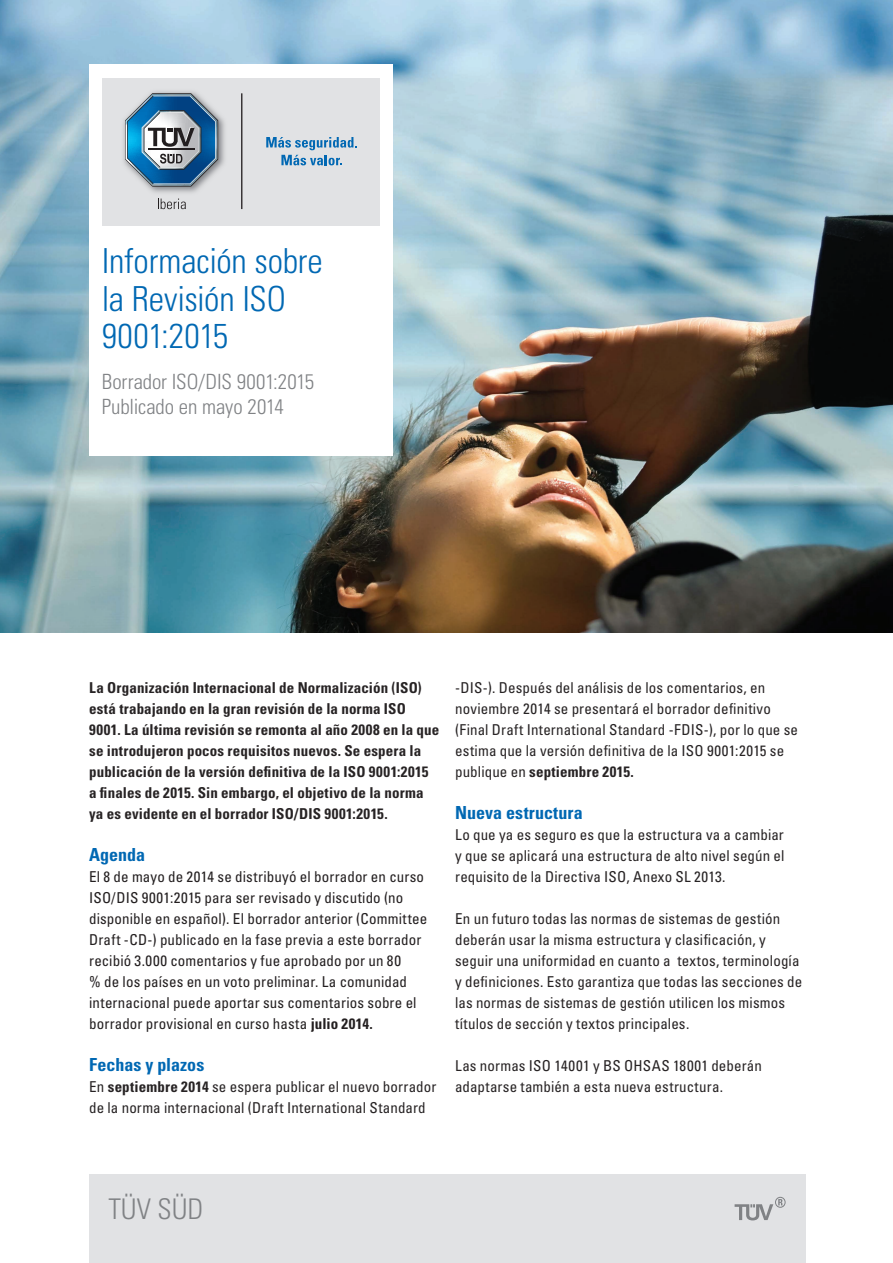
<style>
.page{position:relative;width:893px;height:1263px;background:#fff}
.page>*{position:absolute;margin:0;border:0;box-sizing:border-box;transform-origin:0 0}
.t1{font:300 condensed 34.5px/37.5px "Univers LT Std";letter-spacing:-.005em;color:#0168b3}
.t2{font:300 condensed 28.5px "Univers LT Std";color:#808285}
.t3{font:300 condensed 21px/25.5px "Univers LT Std";letter-spacing:-.005em;color:#808285}
.t4{font:700 condensed 18px "Univers LT Std";color:#0168b3}
.t5{font:condensed 15px/21px "Univers LT Std";letter-spacing:.01em;color:#272324}
.t6{font:condensed 15px/21px "Univers LT Std";letter-spacing:.01em;color:#231f20}
.t7{font:700 condensed 15px/21px "Univers LT Std";letter-spacing:.01em;color:#272324}
.s1{font-weight:700}
</style>
<div class="page">
<div style="left:89px;top:1174px;width:716px;height:89px;background:#e1e2e4"></div>
<img style="left:0;top:0;width:893px;height:632px">
<div style="left:89px;top:64px;width:303px;height:391px;background:#fff"></div>
<div style="left:102px;top:78px;width:278px;height:148px;background:#e1e2e4"></div>
<hr style="left:241px;top:93px;width:1px;height:116px;background:#231f20">
<img style="left:123px;top:91px;width:102px;height:102px">
<svg style="left:125px;top:93px;width:93px;height:94px"></svg>
<svg style="left:266px;top:137px;width:91px;height:28px"></svg>
<svg style="left:158px;top:199px;width:28px;height:10px"></svg>
<svg style="left:735px;top:1197px;width:51px;height:23px"></svg>
<h1 class="t1" style="left:102px;top:242px;width:223px">Información sobre la Revisión ISO<br>9001:2015</h1>
<h3 class="t3" style="left:102px;top:369px;width:214px">Borrador ISO/DIS 9001:2015<br>Publicado en mayo 2014</h3>
<p class="t7" style="left:89px;top:677px;width:352px">La Organización Internacional de Normalización (ISO) está trabajando en la gran revisión de la norma ISO 9001. La última revisión se remonta al año 2008 en la que se introdujeron pocos requisitos nuevos. Se espera la publicación de la versión definitiva de la ISO 9001:2015 a finales de 2015. Sin embargo, el objetivo de la norma ya es evidente en el borrador ISO/DIS 9001:2015.</p>
<p class="t4" style="left:89px;top:844px;width:58px">Agenda</p>
<p class="t6" style="left:89px;top:866px;width:340px">El 8 de mayo de 2014 se distribuyó el borrador en curso ISO/DIS 9001:2015 para ser revisado y discutido (no disponible en español). El borrador anterior (Committee Draft -CD-) publicado en la fase previa a este borrador recibió 3.000 comentarios y fue aprobado por un 80<br>% de los países en un voto preliminar. La comunidad internacional puede aportar sus comentarios sobre el borrador provisional en curso hasta <span class="s1">julio 2014.</span></p>
<p class="t4" style="left:89px;top:1054px;width:117px">Fechas y plazos</p>
<p class="t5" style="left:89px;top:1076px;width:349px">En <span class="s1">septiembre 2014</span> se espera publicar el nuevo borrador de la norma internacional (Draft International Standard</p>
<p class="t5" style="left:455px;top:677px;width:344px">-DIS-). Después del análisis de los comentarios, en noviembre 2014 se presentará el borrador definitivo (Final Draft International Standard -FDIS-), por lo que se estima que la versión definitiva de la ISO 9001:2015 se publique en <span class="s1">septiembre 2015.</span></p>
<p class="t4" style="left:455px;top:802px;width:129px">Nueva estructura</p>
<p class="t5" style="left:455px;top:824px;width:331px;text-align:justify">Lo que ya es seguro es que la estructura va a cambiar y que se aplicará una estructura de alto nivel según el requisito de la Directiva ISO, Anexo SL 2013.</p>
<p class="t5" style="left:455px;top:908px;width:349px">En un futuro todas las normas de sistemas de gestión deberán usar la misma estructura y clasificación, y seguir una uniformidad en cuanto a textos, terminología y definiciones. Esto garantiza que todas las secciones de las normas de sistemas de gestión utilicen los mismos títulos de sección y textos principales.</p>
<p class="t5" style="left:455px;top:1055px;width:308px">Las normas ISO 14001 y BS OHSAS 18001 deberán adaptarse también a esta nueva estructura.</p>
<h2 class="t2" style="left:108px;top:1192px;width:97px">TÜV SÜD</h2>
</div>
